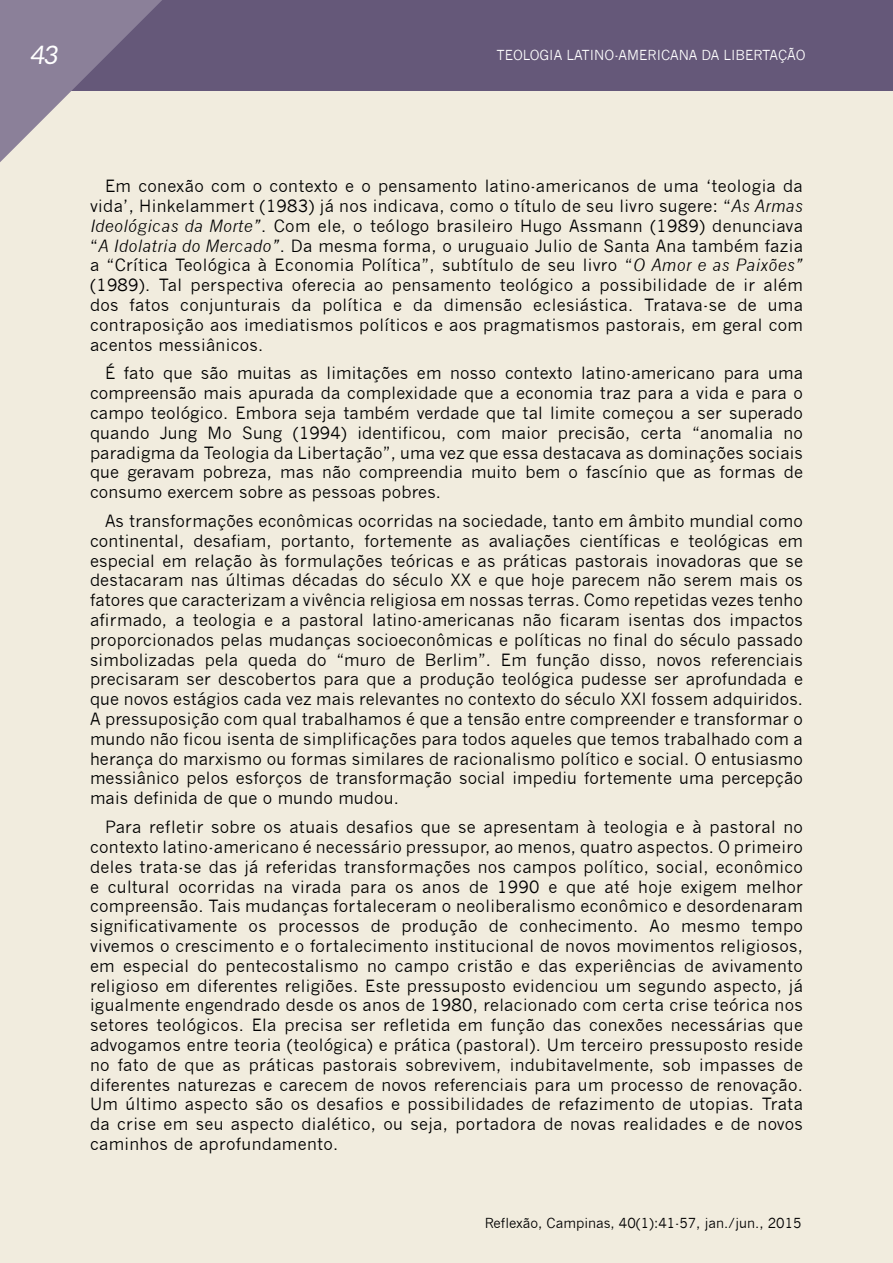
<style>
.page{position:relative;width:893px;height:1263px;background:#f1ecde}
.page>*{position:absolute;margin:0;border:0;box-sizing:border-box;transform-origin:0 0}
.t1{font:italic 25.5px "Aleo";color:#fff}
._05_0_texto{font:16.5px/19.8px "News Gothic";letter-spacing:.01em;color:#000;text-align:justify}
.t2{font:13.5px "News Gothic";color:#000}
.t3{font:13.5px "News Gothic";color:#fff}
.s1{font-style:italic}
</style>
<div class="page">
<div style="left:0;top:0;width:893px;height:90px;background:#655879"></div>
<svg style="left:0;top:0;width:162px;height:162px"></svg>
<p class="t1" style="left:31px;top:40px;width:29px">43</p>
<p class="t3" style="left:496px;top:47px;width:311px">TEOLOGIA LATINO-AMERICANA DA LIBERTAÇÃO</p>
<p class="_05_0_texto" style="left:90px;top:176px;width:714px;text-indent:15px">Em conexão com o contexto e o pensamento latino-americanos de uma ‘teologia da vida’, Hinkelammert (1983) já nos indicava, como o título de seu livro sugere: “<span class="s1">As Armas Ideológicas da Morte”</span>. Com ele, o teólogo brasileiro Hugo Assmann (1989) denunciava “<span class="s1">A Idolatria do Mercado”</span>. Da mesma forma, o uruguaio Julio de Santa Ana também fazia a “Crítica Teológica à Economia Política”, subtítulo de seu livro “<span class="s1">O Amor e as Paixões” </span>(1989). Tal perspectiva oferecia ao pensamento teológico a possibilidade de ir além dos fatos conjunturais da política e da dimensão eclesiástica. Tratava-se de uma contraposição aos imediatismos políticos e aos pragmatismos pastorais, em geral com acentos messiânicos.</p>
<p class="_05_0_texto" style="left:90px;top:364px;width:714px;text-indent:15px">É fato que são muitas as limitações em nosso contexto latino-americano para uma compreensão mais apurada da complexidade que a economia traz para a vida e para o campo teológico. Embora seja também verdade que tal limite começou a ser superado quando Jung Mo Sung (1994) identificou, com maior precisão, certa “anomalia no paradigma da Teologia da Libertação”, uma vez que essa destacava as dominações sociais que geravam pobreza, mas não compreendia muito bem o fascínio que as formas de consumo exercem sobre as pessoas pobres.</p>
<p class="_05_0_texto" style="left:90px;top:511px;width:715px;text-indent:15px">As transformações econômicas ocorridas na sociedade, tanto em âmbito mundial como continental, desafiam, portanto, fortemente as avaliações científicas e teológicas em especial em relação às formulações teóricas e as práticas pastorais inovadoras que se destacaram nas últimas décadas do século XX e que hoje parecem não serem mais os fatores que caracterizam a vivência religiosa em nossas terras. Como repetidas vezes tenho afirmado, a teologia e a pastoral latino-americanas não ficaram isentas dos impactos proporcionados pelas mudanças socioeconômicas e políticas no final do século passado simbolizadas pela queda do “muro de Berlim”. Em função disso, novos referenciais precisaram ser descobertos para que a produção teológica pudesse ser aprofundada e que novos estágios cada vez mais relevantes no contexto do século XXI fossem adquiridos.<br>A pressuposição com qual trabalhamos é que a tensão entre compreender e transformar o mundo não ficou isenta de simplificações para todos aqueles que temos trabalhado com a herança do marxismo ou formas similares de racionalismo político e social. O entusiasmo messiânico pelos esforços de transformação social impediu fortemente uma percepção mais definida de que o mundo mudou.</p>
<p class="_05_0_texto" style="left:90px;top:817px;width:714px;text-indent:15px">Para refletir sobre os atuais desafios que se apresentam à teologia e à pastoral no contexto latino-americano é necessário pressupor, ao menos, quatro aspectos. O primeiro deles trata-se das já referidas transformações nos campos político, social, econômico e cultural ocorridas na virada para os anos de 1990 e que até hoje exigem melhor compreensão. Tais mudanças fortaleceram o neoliberalismo econômico e desordenaram significativamente os processos de produção de conhecimento. Ao mesmo tempo vivemos o crescimento e o fortalecimento institucional de novos movimentos religiosos, em especial do pentecostalismo no campo cristão e das experiências de avivamento religioso em diferentes religiões. Este pressuposto evidenciou um segundo aspecto, já igualmente engendrado desde os anos de 1980, relacionado com certa crise teórica nos setores teológicos. Ela precisa ser refletida em função das conexões necessárias que advogamos entre teoria (teológica) e prática (pastoral). Um terceiro pressuposto reside no fato de que as práticas pastorais sobrevivem, indubitavelmente, sob impasses de diferentes naturezas e carecem de novos referenciais para um processo de renovação.<br>Um último aspecto são os desafios e possibilidades de refazimento de utopias. Trata da crise em seu aspecto dialético, ou seja, portadora de novas realidades e de novos caminhos de aprofundamento.</p>
<p class="t2" style="left:485px;top:1215px;width:318px">Reflexão, Campinas, 40(1):41-57, jan./jun., 2015</p>
</div>
